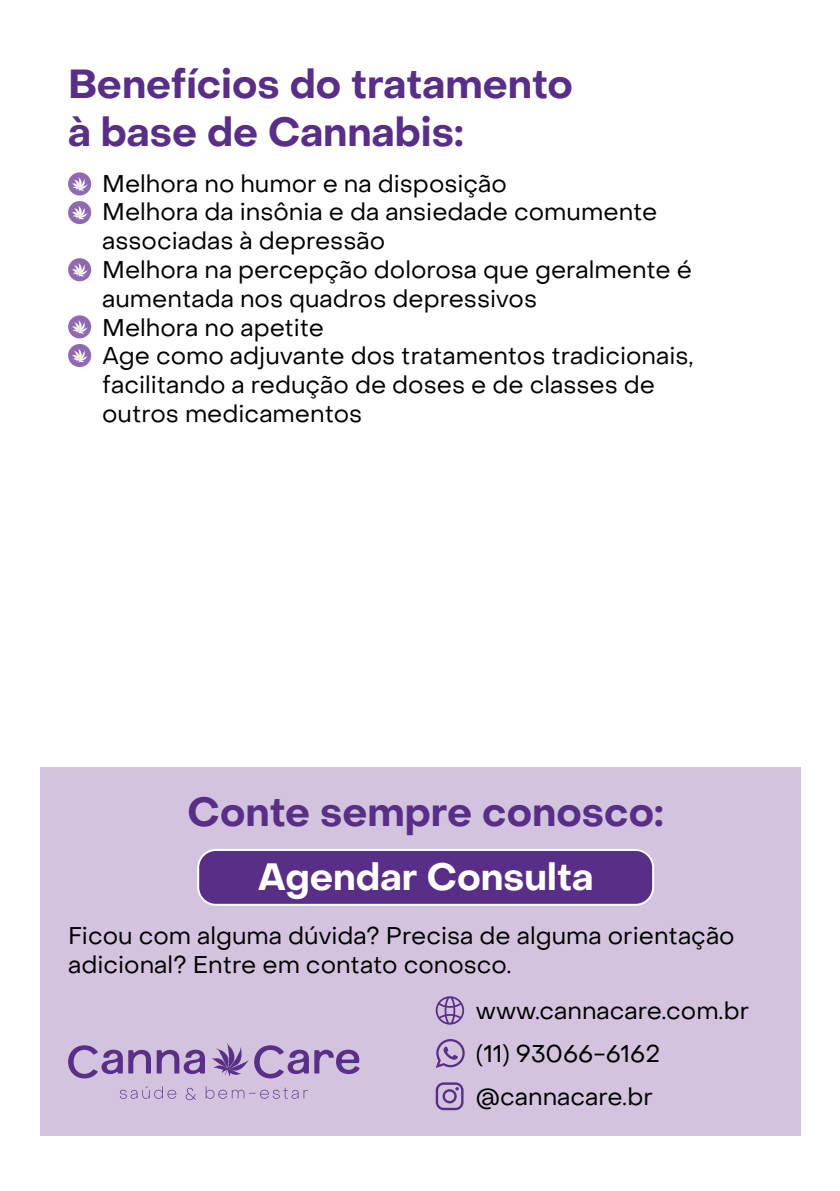
<style>
.page{position:relative;width:840px;height:1191px;background:#fff}
.page>*{position:absolute;margin:0;border:0;box-sizing:border-box;transform-origin:0 0}
.t1{font:700 40px/48px "Object Sans";color:#592e87}
.t2{font:700 37.4px "Object Sans";color:#fff}
.t3{font:24px/28.8px "Object Sans";color:#000}
</style>
<div class="page">
<div style="left:68px;top:172px;width:23px;height:23px;background:#9169b0;border-radius:50%"></div>
<svg style="left:72px;top:177px;width:16px;height:14px"></svg>
<div style="left:68px;top:201px;width:23px;height:23px;background:#9169b0;border-radius:50%"></div>
<svg style="left:72px;top:205px;width:16px;height:15px"></svg>
<div style="left:68px;top:258px;width:23px;height:23px;background:#9169b0;border-radius:50%"></div>
<svg style="left:72px;top:263px;width:16px;height:14px"></svg>
<div style="left:68px;top:315px;width:23px;height:23px;background:#9169b0;border-radius:50%"></div>
<svg style="left:72px;top:320px;width:16px;height:14px"></svg>
<div style="left:68px;top:344px;width:23px;height:23px;background:#9169b0;border-radius:50%"></div>
<svg style="left:72px;top:348px;width:16px;height:15px"></svg>
<div style="left:40px;top:767px;width:759px;height:369px;background:#d3c3df"></div>
<svg style="left:68px;top:1045px;width:83px;height:33px"></svg>
<svg style="left:157px;top:1049px;width:48px;height:25px"></svg>
<svg style="left:211px;top:1043px;width:148px;height:35px"></svg>
<svg style="left:120px;top:1086px;width:56px;height:12px"></svg>
<svg style="left:185px;top:1087px;width:11px;height:13px"></svg>
<svg style="left:205px;top:1086px;width:103px;height:12px"></svg>
<svg style="left:435px;top:1082px;width:28px;height:28px"></svg>
<svg style="left:435px;top:996px;width:29px;height:28px"></svg>
<svg style="left:435px;top:1039px;width:29px;height:29px"></svg>
<div style="left:198px;top:850px;width:454px;height:54px;background:#592e87;border-radius:18px"></div>
<div style="left:197px;top:849px;width:456px;height:56px;border:2px solid #fff;border-radius:18px"></div>
<h1 class="t1" style="left:68px;top:60px;width:506px">Benefícios do tratamento à base de Cannabis:</h1>
<p class="t3" style="left:102px;top:169px;width:592px">Melhora no humor e na disposição<br>Melhora da insônia e da ansiedade comumente associadas à depressão<br>Melhora na percepção dolorosa que geralmente é aumentada nos quadros depressivos<br>Melhora no apetite<br>Age como adjuvante dos tratamentos tradicionais, facilitando a redução de doses e de classes de outros medicamentos</p>
<h1 class="t1" style="left:187px;top:789px;width:477px">Conte sempre conosco:</h1>
<h2 class="t2" style="left:257px;top:854px;width:337px">Agendar Consulta</h2>
<p class="t3" style="left:68px;top:921px;width:667px">Ficou com alguma dúvida? Precisa de alguma orientação adicional? Entre em contato conosco.</p>
<p class="t3" style="left:475px;top:989px;width:274px;line-height:43px">www.cannacare.com.br (11) 93066-6162</p>
<p class="t3" style="left:475px;top:1082px;width:178px">@cannacare.br</p>
</div>
